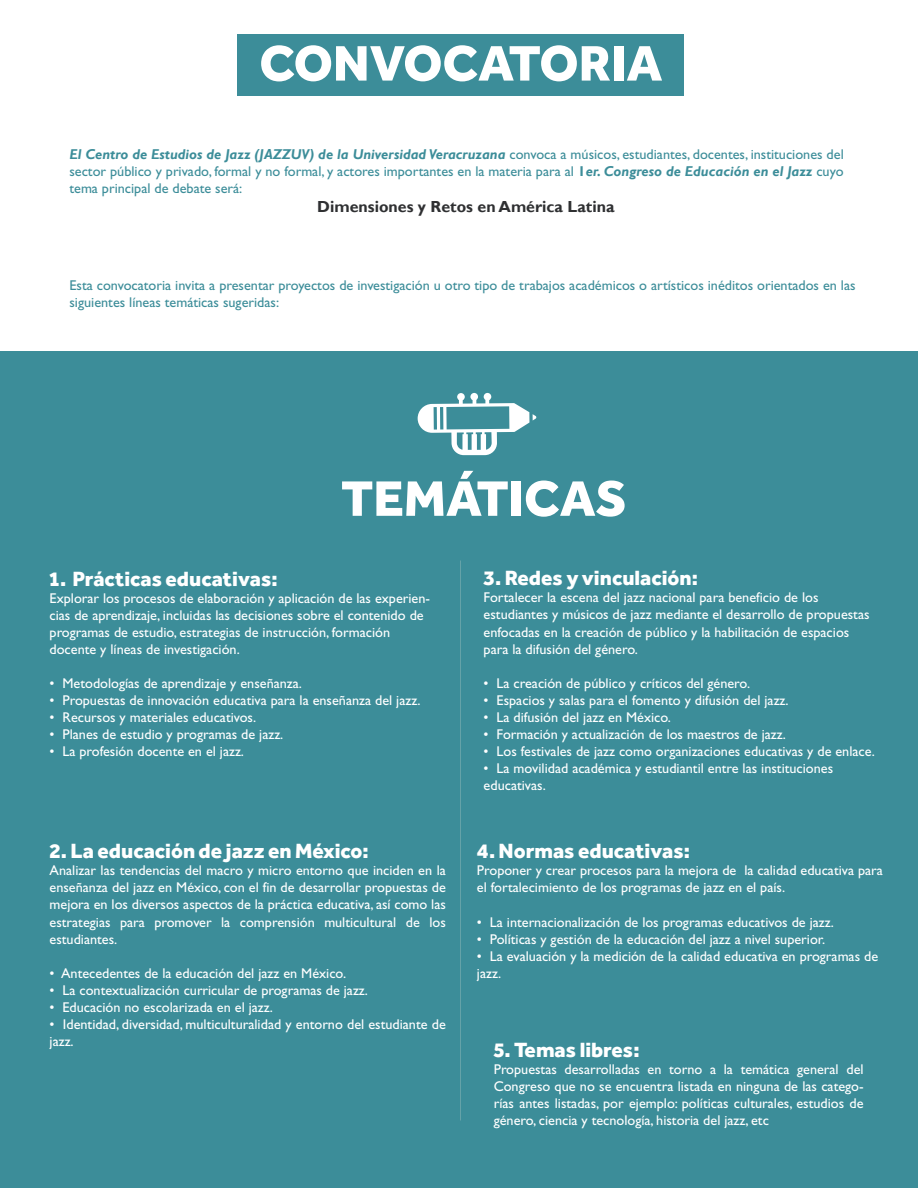
<style>
.page{position:relative;width:918px;height:1188px;background:#fff}
.page>*{position:absolute;margin:0;border:0;box-sizing:border-box;transform-origin:0 0}
.t1{font:800 51.6px "Effra";color:#fff}
.t2{font:800 21.3px "Effra";color:#fff}
.t3{font:700 16.05px "Gill Sans";color:#2f3032}
.t4{font:14.25px/17.1px "Gill Sans";color:#fff}
.t5{font:14.25px/17.1px "Gill Sans";color:#3c8d99;text-align:justify}
.s1{font-weight:700;font-style:italic}
.s2{font-weight:700}
</style>
<div class="page">
<div style="left:0;top:351px;width:918px;height:837px;background:#3c8d99"></div>
<div style="left:238px;top:34px;width:446px;height:62px;background:#3c8d99"></div>
<svg style="left:418px;top:393px;width:118px;height:62px"></svg>
<h1 class="t1" style="left:259px;top:32px;width:405px">CONVOCATORIA</h1>
<p class="t5" style="left:69px;top:146px;width:776px"><span class="s1">El Centro de Estudios de Jazz (JAZZUV) de la Universidad Veracruzana</span> convoca a músicos, estudiantes, docentes, instituciones del sector público y privado, formal y no formal, y actores importantes en la materia para al <span class="s2">1</span><span class="s1">er. Congreso de Educación en el Jazz</span> cuyo tema principal de debate será:</p>
<p class="t3" style="left:317px;top:198px;width:299px">Dimensiones y Retos en América Latina</p>
<p class="t5" style="left:69px;top:276px;width:788px">Esta convocatoria invita a presentar proyectos de investigación u otro tipo de trabajos académicos o artísticos inéditos orientados en las siguientes líneas temáticas sugeridas:</p>
<h1 class="t1" style="left:341px;top:467px;width:287px">TEMÁTICAS</h1>
<h2 class="t2" style="left:50px;top:565px;width:230px">1. Prácticas educativas:</h2>
<p class="t4" style="left:50px;top:589px;width:382px">Explorar los procesos de elaboración y aplicación de las experien&shy;cias de aprendizaje, incluidas las decisiones sobre el contenido de programas de estudio, estrategias de instrucción, formación docente y líneas de investigación.</p>
<p class="t4" style="left:50px;top:675px;width:254px">• Metodologías de aprendizaje y enseñanza.</p>
<p class="t4" style="left:50px;top:692px;width:372px">• Propuestas de innovación educativa para la enseñanza del jazz.</p>
<p class="t4" style="left:50px;top:709px;width:208px">• Recursos y materiales educativos.</p>
<p class="t4" style="left:50px;top:726px;width:235px">• Planes de estudio y programas de jazz.</p>
<p class="t4" style="left:50px;top:743px;width:196px">• La profesión docente en el jazz.</p>
<h2 class="t2" style="left:50px;top:838px;width:321px">2. La educación de jazz en México:</h2>
<p class="t4" style="left:50px;top:862px;width:398px;text-align:justify">Analizar las tendencias del macro y micro entorno que inciden en la enseñanza del jazz en México, con el fin de desarrollar propuestas de mejora en los diversos aspectos de la práctica educativa, así como las estrategias para promover la comprensión multicultural de los estudiantes.</p>
<p class="t4" style="left:50px;top:964px;width:298px">• Antecedentes de la educación del jazz en México.</p>
<p class="t4" style="left:50px;top:982px;width:320px">• La contextualización curricular de programas de jazz.</p>
<p class="t4" style="left:50px;top:999px;width:225px">• Educación no escolarizada en el jazz.</p>
<p class="t4" style="left:50px;top:1016px;width:398px">• Identidad, diversidad, multiculturalidad y entorno del estudiante de jazz.</p>
<h2 class="t2" style="left:484px;top:565px;width:216px">3. Redes y vinculación:</h2>
<p class="t4" style="left:484px;top:589px;width:387px">Fortalecer la escena del jazz nacional para beneficio de los estudiantes y músicos de jazz mediante el desarrollo de propuestas enfocadas en la creación de público y la habilitación de espacios para la difusión del género.</p>
<p class="t4" style="left:484px;top:674px;width:268px">• La creación de público y críticos del género.</p>
<p class="t4" style="left:484px;top:691px;width:307px">• Espacios y salas para el fomento y difusión del jazz.</p>
<p class="t4" style="left:484px;top:709px;width:189px">• La difusión del jazz en México.</p>
<p class="t4" style="left:484px;top:726px;width:304px">• Formación y actualización de los maestros de jazz.</p>
<p class="t4" style="left:484px;top:743px;width:393px">• Los festivales de jazz como organizaciones educativas y de enlace.</p>
<p class="t4" style="left:484px;top:760px;width:351px">• La movilidad académica y estudiantil entre las instituciones educativas.</p>
<h2 class="t2" style="left:477px;top:838px;width:215px">4. Normas educativas:</h2>
<p class="t4" style="left:477px;top:862px;width:408px">Proponer y crear procesos para la mejora de la calidad educativa para el fortalecimiento de los programas de jazz en el país.</p>
<p class="t4" style="left:477px;top:913px;width:358px">• La internacionalización de los programas educativos de jazz.</p>
<p class="t4" style="left:477px;top:930px;width:350px">• Políticas y gestión de la educación del jazz a nivel superior.</p>
<p class="t4" style="left:477px;top:947px;width:403px">• La evaluación y la medición de la calidad educativa en programas de jazz.</p>
<h2 class="t2" style="left:494px;top:1036px;width:147px">5. Temas libres:</h2>
<p class="t4" style="left:494px;top:1060px;width:371px;text-align:justify">Propuestas desarrolladas en torno a la temática general del Congreso que no se encuentra listada en ninguna de las catego&shy;rías antes listadas, por ejemplo: políticas culturales, estudios de género, ciencia y tecnología, historia del jazz, etc</p>
</div>
